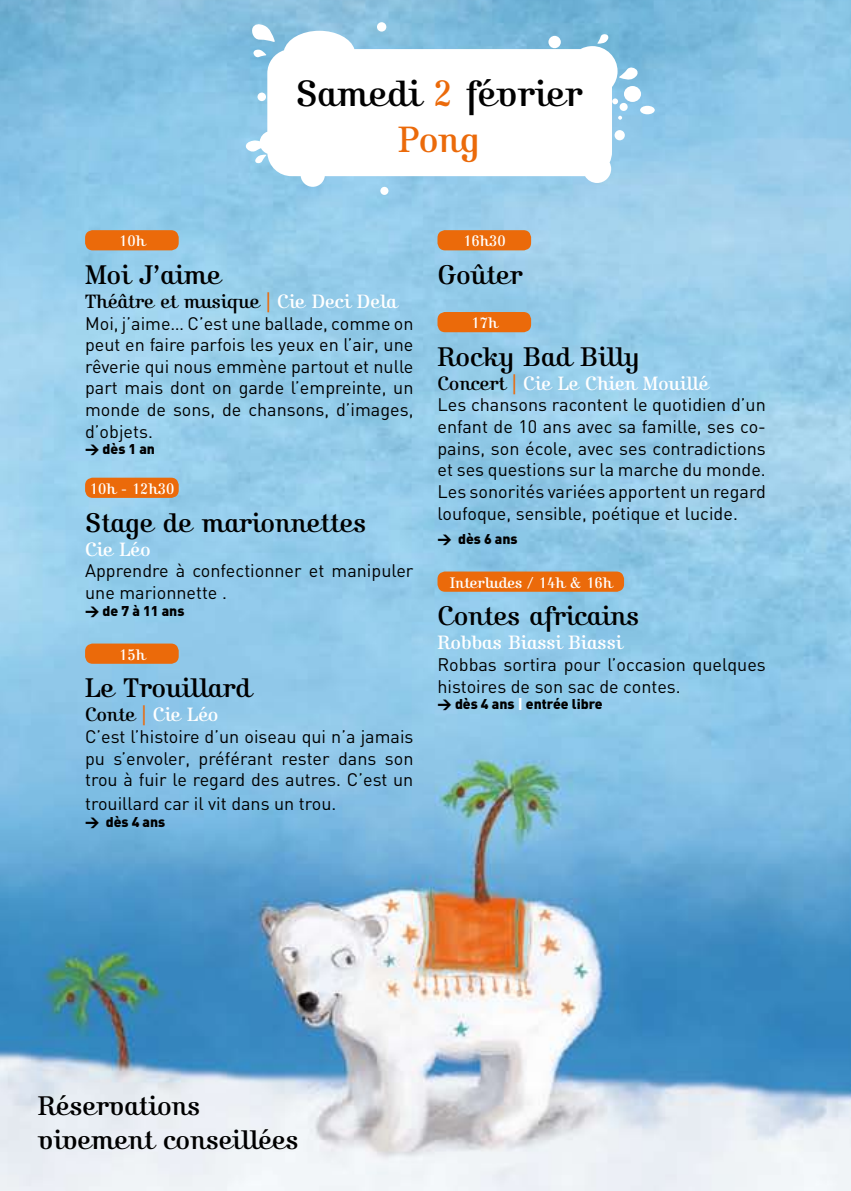
<style>
.page{position:relative;width:851px;height:1191px;background:#fff}
.page>*{position:absolute;margin:0;border:0;box-sizing:border-box;transform-origin:0 0}
.t1{font:38px/45.6px "Kursivschrift Stehend";color:#000;text-align:center}
.t2{font:28px/33.6px "Kursivschrift Stehend";color:#000}
.t3{font:20px "Kursivschrift Stehend";color:#fff}
.t4{font:20px "Kursivschrift Stehend";color:#000}
.t5{font:18px/21.6px "DIN";color:#000;text-align:justify}
.t6{font:15.8px "Kursivschrift Stehend";color:#fff}
.t7{font:900 14px "DIN";color:#000}
.s1{color:#eb6a0a}
.s2{color:#fff}
.s3{color:#000}
</style>
<div class="page">
<img style="left:0;top:0;width:850px;height:1191px">
<div style="left:377px;top:22px;width:9px;height:10px;background:#fff;border-radius:50%"></div>
<svg style="left:251px;top:23px;width:25px;height:8px"></svg>
<svg style="left:617px;top:66px;width:21px;height:15px"></svg>
<svg style="left:618px;top:116px;width:4px;height:4px"></svg>
<div style="left:619px;top:103px;width:8px;height:8px;background:#fff;border-radius:50%"></div>
<div style="left:640px;top:106px;width:14px;height:8px;background:#fff;border-radius:50%"></div>
<div style="left:624px;top:86px;width:17px;height:16px;background:#fff;border-radius:50%"></div>
<div style="left:380px;top:187px;width:8px;height:8px;background:#fff;border-radius:50%"></div>
<div style="left:614px;top:130px;width:10px;height:10px;background:#fff;border-radius:50%"></div>
<svg style="left:245px;top:31px;width:372px;height:156px"></svg>
<div style="left:85px;top:230px;width:94px;height:20px;background:#eb6a0a;border-radius:8px"></div>
<div style="left:85px;top:478px;width:94px;height:20px;background:#eb6a0a;border-radius:8px"></div>
<div style="left:85px;top:643px;width:94px;height:21px;background:#eb6a0a;border-radius:8px"></div>
<div style="left:437px;top:230px;width:94px;height:20px;background:#eb6a0a;border-radius:8px"></div>
<div style="left:437px;top:312px;width:94px;height:20px;background:#eb6a0a;border-radius:8px"></div>
<div style="left:437px;top:571px;width:187px;height:21px;background:#eb6a0a;border-radius:8px"></div>
<h1 class="t1" style="left:296px;top:72px;width:288px">Samedi <span class="s1">2</span> février<br><span class="s1">Pong</span></h1>
<p class="t6" style="left:119px;top:232px;width:27px">10h</p>
<h2 class="t2" style="left:85px;top:258px;width:137px">Moi J’aime</h2>
<p class="t4" style="left:85px;top:290px;width:313px">Théâtre et musique <span class="s1">|</span> <span class="s2">Cie Deci Dela</span></p>
<p class="t5" style="left:85px;top:312px;width:330px">Moi, j’aime… C’est une ballade, comme on peut en faire parfois les yeux en l’air, une rêverie qui nous emmène partout et nulle part mais dont on garde l’empreinte, un monde de sons, de chansons, d’images, d’objets.</p>
<p class="t7" style="left:85px;top:440px;width:71px">&gt; dès 1 an</p>
<p class="t6" style="left:90px;top:479px;width:86px">10h - 12h30</p>
<h2 class="t2" style="left:85px;top:506px;width:282px">Stage de marionnettes</h2>
<p class="t3" style="left:85px;top:537px;width:67px">Cie Léo</p>
<p class="t5" style="left:85px;top:559px;width:330px">Apprendre à confectionner et manipuler une marionnette .</p>
<p class="t7" style="left:85px;top:601px;width:101px">&gt; de 7 à 11 ans</p>
<p class="t6" style="left:119px;top:645px;width:27px">15h</p>
<h2 class="t2" style="left:85px;top:671px;width:167px">Le Trouillard</h2>
<p class="t3" style="left:85px;top:703px;width:135px"><span class="s3">Conte</span> <span class="s1">|</span> Cie Léo</p>
<p class="t5" style="left:85px;top:725px;width:330px">C’est l’histoire d’un oiseau qui n’a jamais pu s’envoler, préférant rester dans son trou à fuir le regard des autres. C’est un</p>
<p class="t5" style="left:85px;top:792px;width:253px">trouillard car il vit dans un trou.</p>
<p class="t7" style="left:85px;top:812px;width:82px">&gt; dès 4 ans</p>
<p class="t6" style="left:463px;top:232px;width:44px">16h30</p>
<h2 class="t2" style="left:437px;top:258px;width:86px">Goûter</h2>
<p class="t6" style="left:471px;top:314px;width:27px">17h</p>
<h2 class="t2" style="left:437px;top:340px;width:204px">Rocky Bad Billy</h2>
<p class="t3" style="left:437px;top:372px;width:272px"><span class="s3">Concert</span> <span class="s1">|</span> Cie Le Chien Mouillé</p>
<p class="t5" style="left:437px;top:394px;width:330px">Les chansons racontent le quotidien d’un enfant de 10 ans avec sa famille, ses co&shy;pains, son école, avec ses contradictions et ses questions sur la marche du monde.<br>Les sonorités variées apportent un regard loufoque, sensible, poétique et lucide.</p>
<p class="t7" style="left:437px;top:529px;width:82px">&gt; dès 6 ans</p>
<p class="t6" style="left:450px;top:573px;width:163px">Interludes / 14h &amp; 16h</p>
<h2 class="t2" style="left:437px;top:599px;width:203px">Contes africains</h2>
<p class="t3" style="left:437px;top:631px;width:186px">Robbas Biassi Biassi</p>
<p class="t5" style="left:437px;top:653px;width:330px">Robbas sortira pour l’occasion quelques histoires de son sac de contes.</p>
<p class="t7" style="left:437px;top:695px;width:167px">&gt; dès 4 ans <span class="s2">|</span> entrée libre</p>
<h2 class="t2" style="left:38px;top:1089px;width:262px">Réservations vivement conseillées</h2>
</div>
